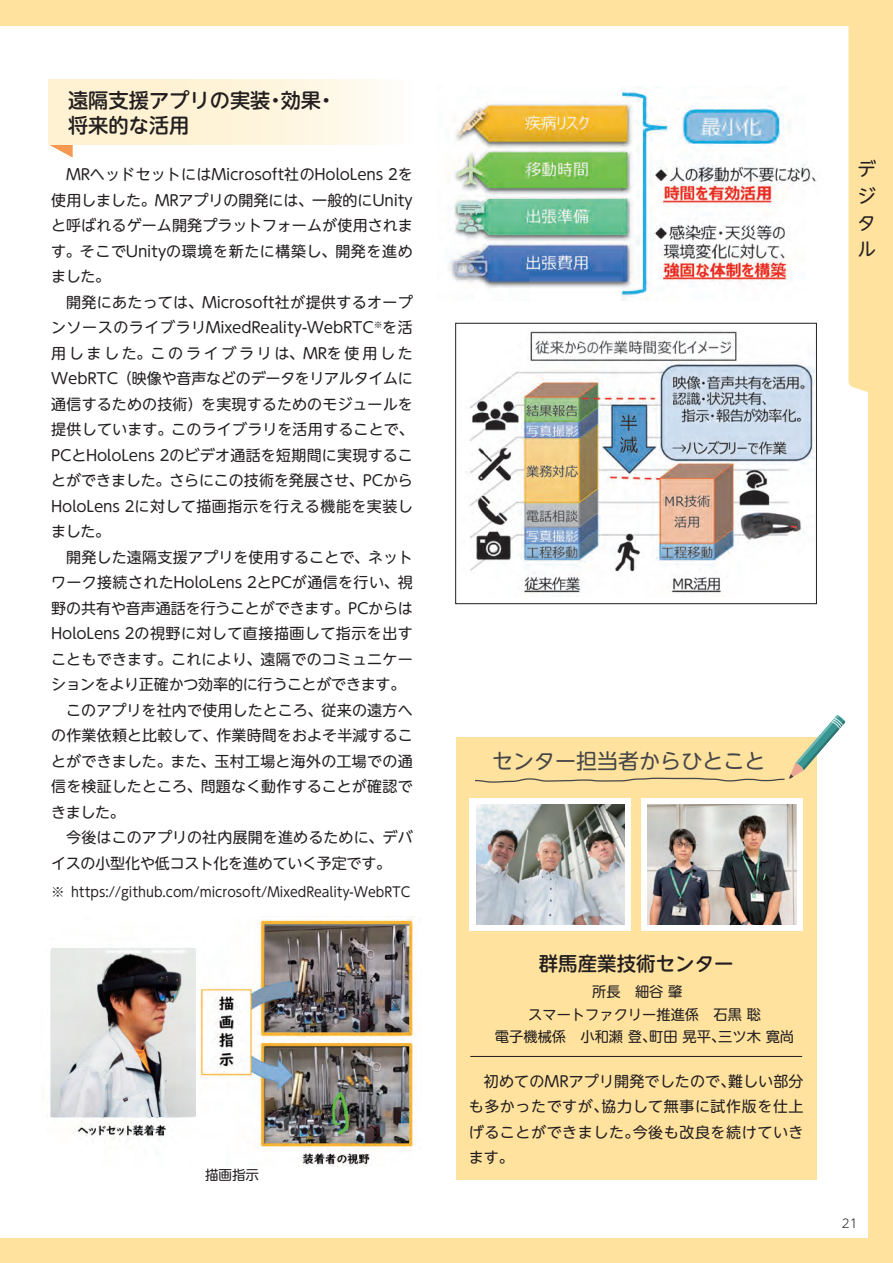
<style>
.page{position:relative;width:893px;height:1263px;background:#ffe29e}
.page>*{position:absolute;margin:0;border:0;box-sizing:border-box;transform-origin:0 0}
.t1{font:21px "UD Shin M Go Pr 6 N";color:#454647}
.t2{font:500 20.25px/25.5px "UD Shin M Go Pr 6 N";color:#231f20}
.t3{font:500 19.5px "UD Shin M Go Pr 6 N";color:#231f20}
.t4{font:18.3px/26.7px "UD Shin M Go Pr 6 N";color:#231f20}
.t5{font:15px/25.5px "UD Shin M Go Pr 6 N";letter-spacing:.01em;color:#231f20}
.t6{font:14.25px/22.5px "UD Shin M Go Pr 6 N";color:#231f20;text-align:center}
.t7{font:13.5px "UD Shin M Go Pr 6 N";color:#231f20;scale:.93 1}
.t8{font:13.5px "UD Shin M Go Pr 6 N";color:#231f20}
.t9{font:300 12px "UD Shin M Go Pr 6 N";color:#231f20}
.s1{font-family:"Koz Go Pr 6 N"}
</style>
<div class="page">
<div style="left:0;top:26px;width:867px;height:1212px;background:#fff"></div>
<img style="left:448px;top:88px;width:370px;height:212px">
<img style="left:50px;top:916px;width:366px;height:251px">
<img style="left:51px;top:948px;width:145px;height:168px">
<img style="left:469px;top:331px;width:346px;height:266px">
<div style="left:455px;top:323px;width:362px;height:281px;border:1px solid #231f20"></div>
<svg style="left:49px;top:145px;width:24px;height:13px"></svg>
<div style="left:49px;top:80px;width:363px;height:65px;background:linear-gradient(to right,#feefc9,#fefbf2)"></div>
<svg style="left:848px;top:26px;width:20px;height:379px;background:#ffe3a4"></svg>
<div style="left:456px;top:737px;width:360px;height:443px;background:#ffe29e"></div>
<hr style="left:470px;top:1056px;width:332px;height:1px;background:#231f20">
<svg style="left:475px;top:715px;width:370px;height:68px"></svg>
<div style="left:470px;top:798px;width:161px;height:133px;background:#fff"></div>
<img style="left:476px;top:804px;width:148px;height:120px">
<div style="left:641px;top:798px;width:161px;height:133px;background:#fff"></div>
<img style="left:648px;top:804px;width:148px;height:120px">
<h2 class="t2" style="left:68px;top:86px;width:270px">遠隔支援アプリの実装・効果・将来的な活用</h2>
<p class="t5" style="left:51px;top:161px;width:364px">　MRヘッドセットにはMicrosoft社のHoloLens 2を使用しました。MRアプリの開発には、一般的にUnityと呼ばれるゲーム開発プラットフォームが使用されます。そこでUnityの環境を新たに構築し、開発を進めました。<br>　開発にあたっては、Microsoft社が提供するオープンソースのライブラリMixedReality-WebRTC<sup>※</sup>を活用しました。このライブラリは、MRを使用した<br>WebRTC（映像や音声などのデータをリアルタイムに通信するための技術）を実現するためのモジュールを提供しています。このライブラリを活用することで、<br>PCとHoloLens 2のビデオ通話を短期間に実現することができました。さらにこの技術を発展させ、PCから<br>HoloLens 2に対して描画指示を行える機能を実装しました。<br>　開発した遠隔支援アプリを使用することで、ネットワーク接続されたHoloLens 2とPCが通信を行い、視野の共有や音声通話を行うことができます。PCからは<br>HoloLens 2の視野に対して直接描画して指示を出すこともできます。これにより、遠隔でのコミュニケーションをより正確かつ効率的に行うことができます。　このアプリを社内で使用したところ、従来の遠方への作業依頼と比較して、作業時間をおよそ半減することができました。また、玉村工場と海外の工場での通信を検証したところ、問題なく動作することが確認できました。<br>　今後はこのアプリの社内展開を進めるために、デバイスの小型化や低コスト化を進めていく予定です。</p>
<p class="t7" style="left:51px;top:881px;width:388px"><span class="s1">※</span> https://github.com/microsoft/MixedReality-WebRTC</p>
<p class="t8" style="left:205px;top:1163px;width:55px">描画指示</p>
<p class="t4" style="left:857px;top:155px;width:20px">デジタル</p>
<h1 class="t1" style="left:492px;top:744px;width:274px">センター担当者からひとこと</h1>
<h3 class="t3" style="left:539px;top:947px;width:196px">群馬産業技術センター</h3>
<p class="t6" style="left:481px;top:980px;width:315px">所長　細谷 肇<br>　スマートファクリー推進係　石黒 聡<br>　電子機械係　小和瀬 登、町田 晃平、三ツ木 寛尚</p>
<p class="t5" style="left:469px;top:1067px;width:336px;text-align:justify">　初めてのMRアプリ開発でしたので、難しい部分も多かったですが、協力して無事に試作版を仕上げることができました。今後も改良を続けていきます。</p>
<p class="t9" style="left:842px;top:1213px;width:17px">21</p>
</div>
